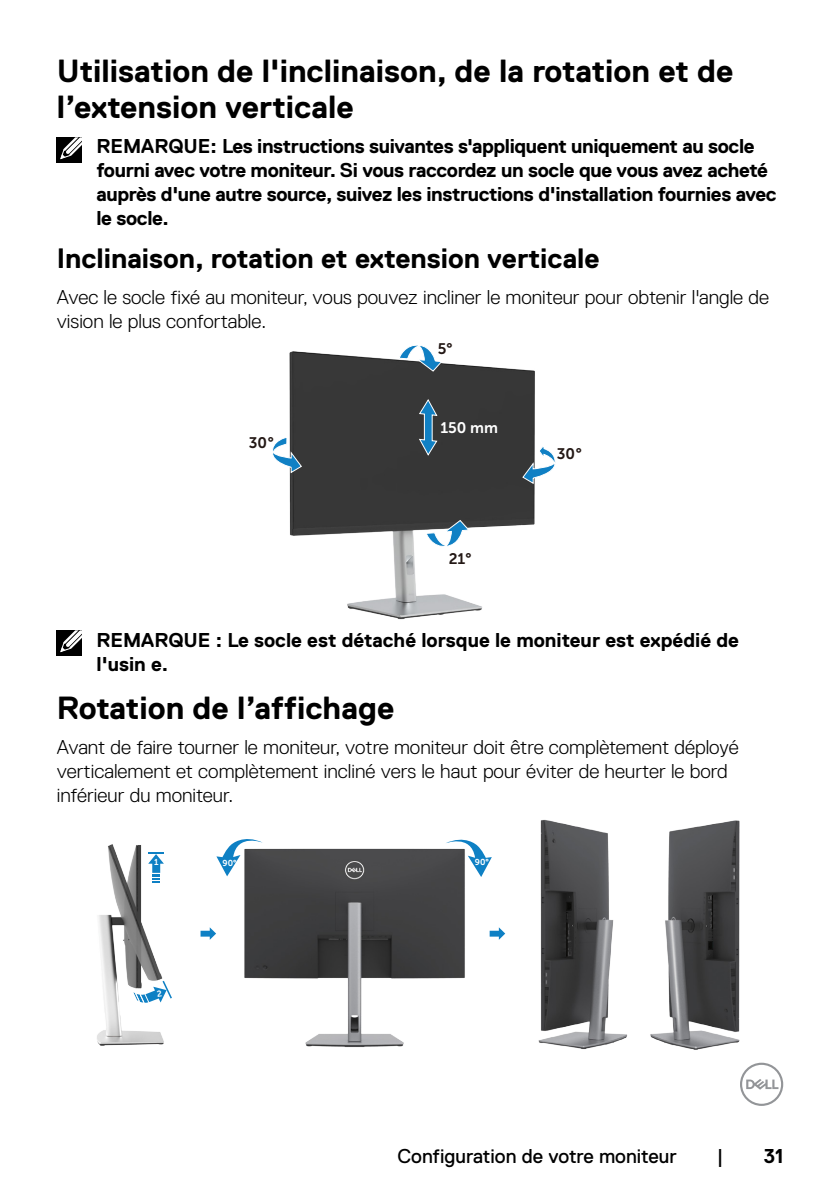
<style>
.page{position:relative;width:840px;height:1191px;background:#fff}
.page>*{position:absolute;margin:0;border:0;box-sizing:border-box;transform-origin:0 0}
.t1{font:700 32px/36px "Dell Replica";color:#000}
.t2{font:700 28px "Dell Replica";color:#000}
.t3{font:300 20px/24px "Dell Replica";color:#000}
.t4{font:700 20px/24px "Dell Replica";letter-spacing:-.02em;color:#000}
.t5{font:700 20px/24px "Dell Replica";color:#000}
.t6{font:20px "Dell Replica";color:#000}
.t7{font:15.2px "Museo Sans For Dell 700";color:#231815}
.t8{font:15.2px "Museo Sans For Dell 700";color:#fff}
.t9{font:8.6px "Museo Sans For Dell 700";color:#fff}
</style>
<div class="page">
<svg style="left:740px;top:1062px;width:42px;height:44px"></svg>
<div style="left:57px;top:137px;width:25px;height:26px;background:#000"></div>
<svg style="left:60px;top:137px;width:22px;height:23px"></svg>
<img style="left:289px;top:351px;width:246px;height:269px">
<svg style="left:398px;top:345px;width:44px;height:26px"></svg>
<svg style="left:272px;top:398px;width:29px;height:75px"></svg>
<svg style="left:522px;top:431px;width:34px;height:53px"></svg>
<svg style="left:419px;top:399px;width:18px;height:56px"></svg>
<svg style="left:425px;top:520px;width:44px;height:29px"></svg>
<div style="left:57px;top:630px;width:25px;height:26px;background:#000"></div>
<svg style="left:60px;top:630px;width:22px;height:23px"></svg>
<img style="left:540px;top:819px;width:200px;height:231px">
<img style="left:209px;top:836px;width:337px;height:214px">
<img style="left:97px;top:844px;width:67px;height:202px">
<svg style="left:148px;top:852px;width:16px;height:30px"></svg>
<svg style="left:216px;top:836px;width:47px;height:40px"></svg>
<svg style="left:445px;top:836px;width:46px;height:41px"></svg>
<svg style="left:200px;top:927px;width:16px;height:12px"></svg>
<svg style="left:489px;top:927px;width:16px;height:12px"></svg>
<svg style="left:133px;top:980px;width:39px;height:22px"></svg>
<h1 class="t1" style="left:57px;top:53px;width:677px">Utilisation de l'inclinaison, de la rotation et de l’extension verticale</h1>
<p class="t4" style="left:96px;top:134px;width:681px">REMARQUE: Les instructions suivantes s'appliquent uniquement au socle fourni avec votre moniteur. Si vous raccordez un socle que vous avez acheté auprès d'une autre source, suivez les instructions d'installation fournies avec le socle.</p>
<h2 class="t2" style="left:57px;top:243px;width:544px">Inclinaison, rotation et extension verticale</h2>
<p class="t3" style="left:57px;top:285px;width:713px">Avec le socle fixé au moniteur, vous pouvez incliner le moniteur pour obtenir l'angle de vision le plus confortable.</p>
<p class="t7" style="left:437px;top:340px;width:16px">5°</p>
<p class="t7" style="left:249px;top:434px;width:27px">30°</p>
<p class="t8" style="left:440px;top:419px;width:59px">150 mm</p>
<p class="t7" style="left:448px;top:550px;width:24px">21°</p>
<p class="t7" style="left:556px;top:445px;width:27px">30°</p>
<p class="t5" style="left:96px;top:628px;width:643px">REMARQUE : Le socle est détaché lorsque le moniteur est expédié de l'usin e.</p>
<h1 class="t1" style="left:57px;top:690px;width:339px">Rotation de l’affichage</h1>
<p class="t3" style="left:57px;top:735px;width:683px">Avant de faire tourner le moniteur, votre moniteur doit être complètement déployé verticalement et complètement incliné vers le haut pour éviter de heurter le bord inférieur du moniteur.</p>
<p class="t9" style="left:154px;top:857px;width:6px">1</p>
<p class="t9" style="left:222px;top:858px;width:16px">90°</p>
<p class="t9" style="left:474px;top:857px;width:16px">90°</p>
<p class="t6" style="left:397px;top:1144px;width:281px">Configuration de votre moniteur</p>
<p class="t6" style="left:716px;top:1144px;width:8px">|</p>
<p class="t4" style="left:763px;top:1143px;width:21px">31</p>
</div>
